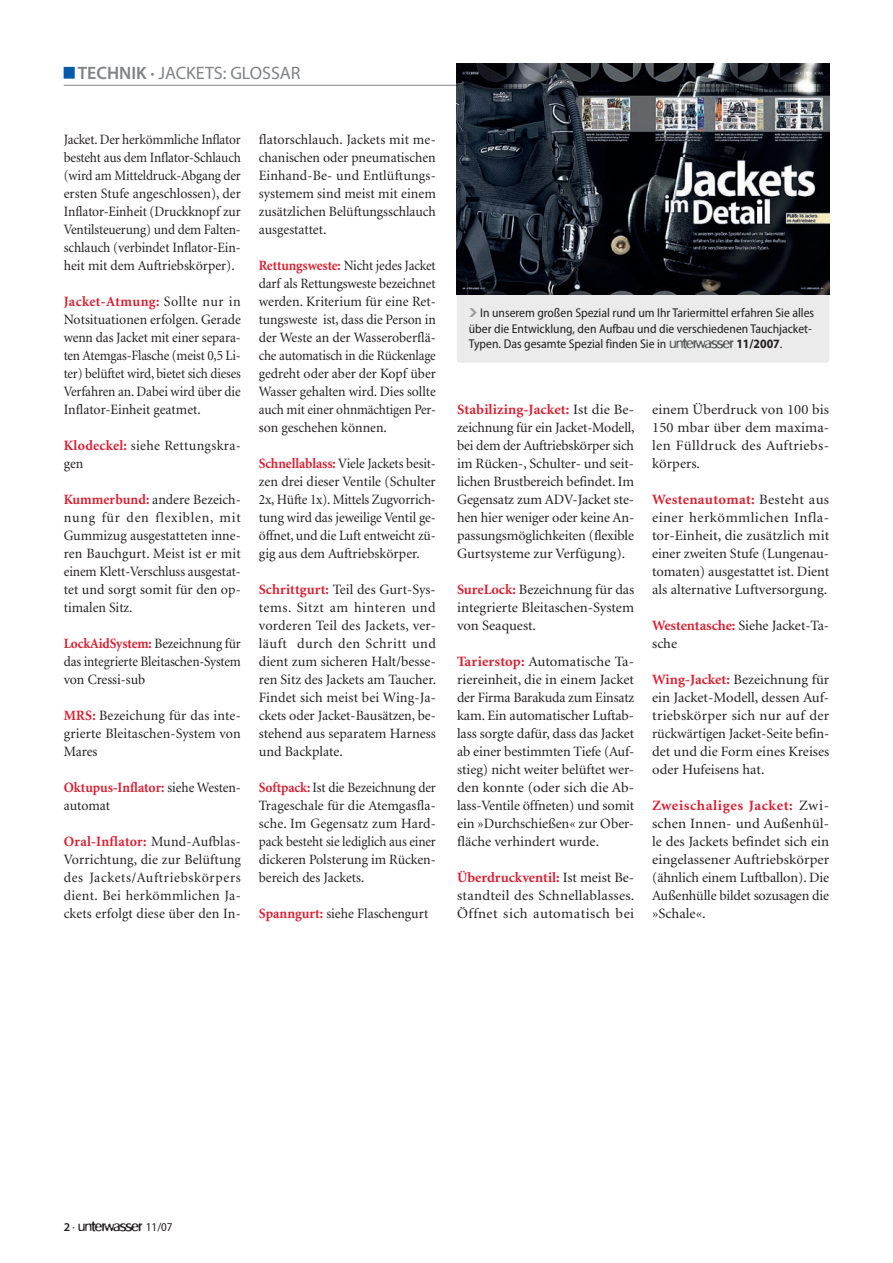
<style>
.page{position:relative;width:893px;height:1263px;background:#fff}
.page>*{position:absolute;margin:0;border:0;box-sizing:border-box;transform-origin:0 0}
.t1{font:18px "Myriad Pro";color:#808285}
.LAUF_Minion{font:14.25px/18px "Minion";color:#231f20;text-align:justify}
.LAUF_Minion-2{font:14.25px/18px "Minion";color:#231f20;text-align:justify;scale:.94 1}
.LAUF_Minion-3{font:14.25px/18px "Minion";color:#231f20;text-align:justify;scale:.95 1}
.LAUF_Minion-4{font:14.25px/18px "Minion";color:#231f20;text-align:justify;scale:.93 1}
.LAUF_Minion-5{font:14.25px/18px "Minion";color:#231f20;text-align:justify;scale:1.04 1}
.LAUF_Minion-6{font:14.25px/18px "Minion";color:#231f20;scale:.96 1}
.LAUF_Minion-7{font:14.25px/18px "Minion";letter-spacing:.025em;color:#231f20}
.t2{font:semi-condensed 12.75px/15.8px "Myriad Pro";color:#231f20}
.t3{font:semi-condensed 12px "Myriad Pro";color:#231f20}
.s1{font-weight:600}
.s2{font-weight:700;color:#da2031}
.s3{font-family:"Arrowdyn";font-weight:700;font-stretch:normal;font-size:10.5px;color:#969c92}
.s4{font-family:"Unterwasser";font-stretch:normal;color:#57585a}
.s5{font-weight:700}
.s6{font-weight:600;font-stretch:normal}
.s7{font-family:"Unterwasser";font-stretch:normal;font-size:12.75px}
</style>
<div class="page">
<hr style="left:64px;top:85px;width:765px;height:1px;background:#808285">
<div style="left:457px;top:269px;width:372px;height:94px;background:#eaebea;border-radius:3px"></div>
<img style="left:457px;top:64px;width:372px;height:231px">
<p class="t1" style="left:78px;top:61px;width:224px"><span class="s1">TECHNIK ·</span> JACKETS: GLOSSAR</p>
<p class="LAUF_Minion-4" style="left:64px;top:131px;width:192px">Jacket. Der herkömmliche Inflator besteht aus dem Inflator-Schlauch (wird am Mitteldruck-Abgang der ersten Stufe angeschlossen), der Inflator-Einheit (Druckknopf zur Ventilsteuerung) und dem Falten&shy;schlauch (verbindet Inflator-Ein&shy;heit mit dem Auftriebskörper).</p>
<p class="LAUF_Minion" style="left:64px;top:293px;width:179px"><span class="s2">Jacket-Atmung:</span> Sollte nur in Notsituationen erfolgen. Gerade wenn das Jacket mit einer separa&shy;ten Atemgas-Flasche (meist 0,5 Li&shy;ter) belüftet wird, bietet sich dieses Verfahren an. Dabei wird über die Inflator-Einheit geatmet.</p>
<p class="LAUF_Minion-7" style="left:64px;top:437px;width:179px"><span class="s2">Klodeckel:</span> siehe Rettungskra&shy;gen</p>
<p class="LAUF_Minion" style="left:64px;top:491px;width:179px"><span class="s2">Kummerbund:</span> andere Bezeich&shy;nung für den flexiblen, mit Gummizug ausgestatteten inne&shy;ren Bauchgurt. Meist ist er mit einem Klett-Verschluss ausgestat&shy;tet und sorgt somit für den op&shy;timalen Sitz.</p>
<p class="LAUF_Minion-2" style="left:64px;top:635px;width:190px"><span class="s2">LockAidSystem:</span> Bezeichnung für das integrierte Bleitaschen-System von Cressi-sub</p>
<p class="LAUF_Minion" style="left:64px;top:707px;width:179px"><span class="s2">MRS:</span> Bezeichung für das inte&shy;grierte Bleitaschen-System von Mares</p>
<p class="LAUF_Minion-6" style="left:64px;top:779px;width:186px"><span class="s2">Oktupus-Inflator:</span> siehe Westen&shy;automat</p>
<p class="LAUF_Minion" style="left:64px;top:833px;width:179px"><span class="s2">Oral-Inflator:</span> Mund-Aufblas-Vorrichtung, die zur Belüftung des Jackets/Auftriebskörpers dient. Bei herkömmlichen Ja&shy;ckets erfolgt diese über den In-</p>
<p class="LAUF_Minion" style="left:259px;top:131px;width:179px">flatorschlauch. Jackets mit me&shy;chanischen oder pneumatischen Einhand-Be- und Entlüftungs&shy;systemem sind meist mit einem zusätzlichen Belüftungsschlauch ausgestattet.</p>
<p class="LAUF_Minion-2" style="left:259px;top:257px;width:190px"><span class="s2">Rettungsweste:</span> Nicht jedes Jacket darf als Rettungsweste bezeichnet werden. Kriterium für eine Ret&shy;tungsweste ist, dass die Person in der Weste an der Wasseroberflä&shy;che automatisch in die Rückenlage gedreht oder aber der Kopf über Wasser gehalten wird. Dies sollte auch mit einer ohnmächtigen Per&shy;son geschehen können.</p>
<p class="LAUF_Minion-3" style="left:259px;top:455px;width:188px"><span class="s2">Schnellablass:</span> Viele Jackets besit&shy;zen drei dieser Ventile (Schulter 2x, Hüfte 1x). Mittels Zugvorrich&shy;tung wird das jeweilige Ventil ge&shy;öffnet, und die Luft entweicht zü&shy;gig aus dem Auftriebskörper.</p>
<p class="LAUF_Minion" style="left:259px;top:581px;width:179px;text-align:left"><span class="s2">Schrittgurt:</span> Teil des Gurt-Sys&shy;tems. Sitzt am hinteren und vorderen Teil des Jackets, ver&shy;läuft durch den Schritt und dient zum sicheren Halt/besse&shy;ren Sitz des Jackets am Taucher.<br>Findet sich meist bei Wing-Ja&shy;ckets oder Jacket-Bausätzen, be&shy;stehend aus separatem Harness und Backplate.</p>
<p class="LAUF_Minion-3" style="left:259px;top:779px;width:188px"><span class="s2">Softpack:</span> Ist die Bezeichnung der Trageschale für die Atemgasfla&shy;sche. Im Gegensatz zum Hard&shy;pack besteht sie lediglich aus einer dickeren Polsterung im Rücken&shy;bereich des Jackets.</p>
<p class="LAUF_Minion" style="left:259px;top:905px;width:171px"><span class="s2">Spanngurt:</span> siehe Flaschengurt</p>
<p class="t2" style="left:469px;top:305px;width:347px"><span class="s3">c</span> In unserem großen Spezial rund um Ihr Tariermittel erfahren Sie alles über die Entwicklung, den Aufbau und die verschiedenen Tauchjacket-<br>Typen. Das gesamte Spezial finden Sie in <span class="s4">u</span> <span class="s5">11/2007</span>.</p>
<p class="LAUF_Minion" style="left:457px;top:401px;width:179px"><span class="s2">Stabilizing-Jacket:</span> Ist die Be&shy;zeichnung für ein Jacket-Modell, bei dem der Auftriebskörper sich im Rücken-, Schulter- und seit&shy;lichen Brustbereich befindet. Im Gegensatz zum ADV-Jacket ste&shy;hen hier weniger oder keine An&shy;passungsmöglichkeiten (flexible Gurtsysteme zur Verfügung).</p>
<p class="LAUF_Minion" style="left:457px;top:581px;width:179px"><span class="s2">SureLock:</span> Bezeichnung für das integrierte Bleitaschen-System von Seaquest.</p>
<p class="LAUF_Minion" style="left:457px;top:653px;width:179px"><span class="s2">Tarierstop:</span> Automatische Ta&shy;riereinheit, die in einem Jacket der Firma Barakuda zum Einsatz kam. Ein automatischer Luftab&shy;lass sorgte dafür, dass das Jacket ab einer bestimmten Tiefe (Auf&shy;stieg) nicht weiter belüftet wer&shy;den konnte (oder sich die Ab&shy;lass-Ventile öffneten) und somit ein »Durchschießen« zur Ober&shy;fläche verhindert wurde.</p>
<p class="LAUF_Minion" style="left:457px;top:869px;width:179px"><span class="s2">Überdruckventil:</span> Ist meist Be&shy;standteil des Schnellablasses.<br>Öffnet sich automatisch bei</p>
<p class="LAUF_Minion" style="left:652px;top:401px;width:179px">einem Überdruck von 100 bis 150 mbar über dem maxima&shy;len Fülldruck des Auftriebs&shy;körpers.</p>
<p class="LAUF_Minion" style="left:652px;top:491px;width:179px"><span class="s2">Westenautomat:</span> Besteht aus einer herkömmlichen Infla&shy;tor-Einheit, die zusätzlich mit einer zweiten Stufe (Lungenau&shy;tomaten) ausgestattet ist. Dient als alternative Luftversorgung.</p>
<p class="LAUF_Minion" style="left:652px;top:617px;width:179px"><span class="s2">Westentasche:</span> Siehe Jacket-Ta&shy;sche</p>
<p class="LAUF_Minion" style="left:652px;top:671px;width:179px"><span class="s2">Wing-Jacket:</span> Bezeichnung für ein Jacket-Modell, dessen Auf&shy;triebskörper sich nur auf der rückwärtigen Jacket-Seite befin&shy;det und die Form eines Kreises oder Hufeisens hat.</p>
<p class="LAUF_Minion-5" style="left:652px;top:797px;width:172px"><span class="s2">Zweischaliges Jacket:</span> Zwi&shy;schen Innen- und Außenhül&shy;le des Jackets befindet sich ein eingelassener Auftriebskörper (ähnlich einem Luftballon). Die Außenhülle bildet sozusagen die »Schale«.</p>
<p class="t3" style="left:64px;top:1220px;width:110px"><span class="s6">2</span> · <span class="s7">u</span> 11/07</p>
</div>
